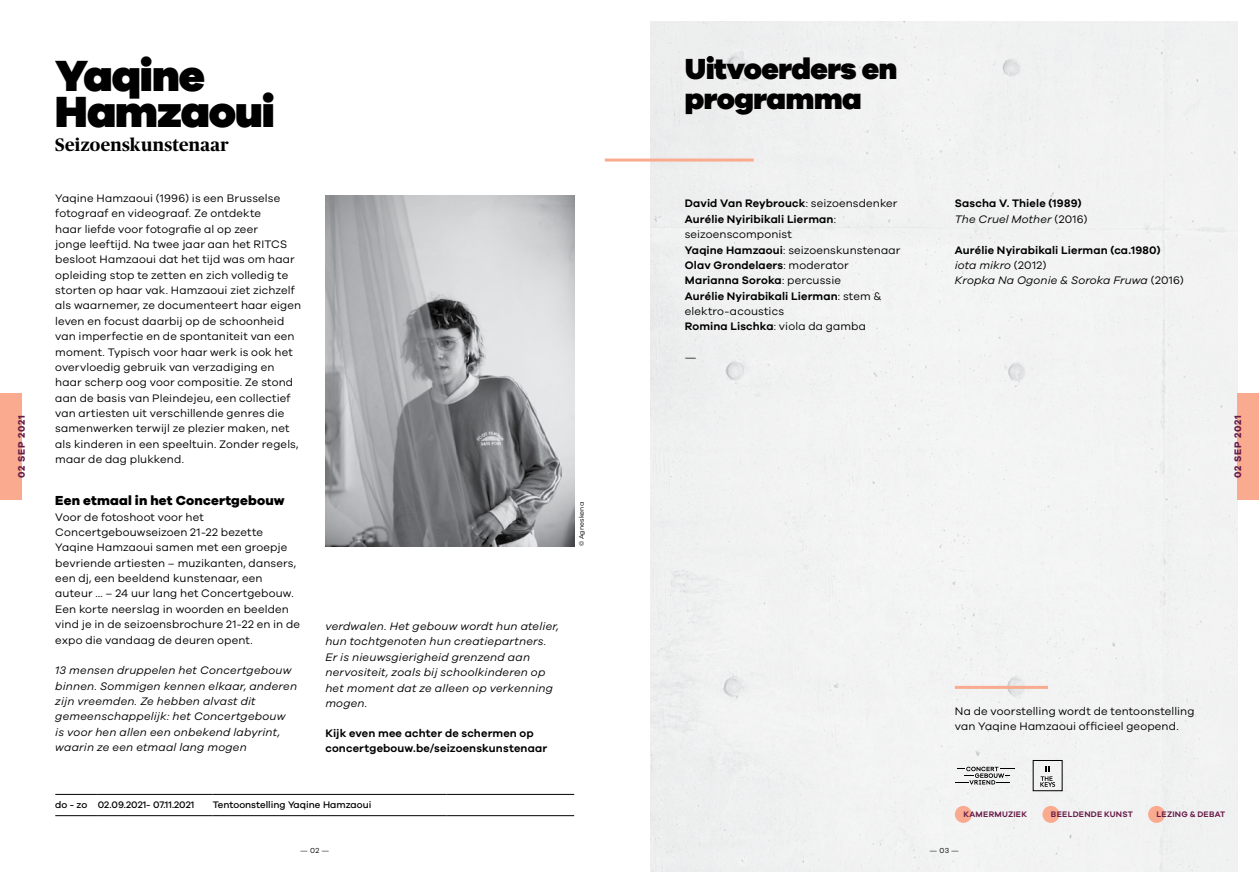
<style>
.page{position:relative;width:1259px;height:893px;background:#fff}
.page>*{position:absolute;margin:0;border:0;box-sizing:border-box;transform-origin:0 0}
.t1{font:900 45px/36px "Galano Grotesque";letter-spacing:-.03em;color:#000}
.t2{font:900 30px/30px "Galano Grotesque";letter-spacing:-.015em;color:#000}
.t3{font:700 18px "Publico";letter-spacing:.02em;color:#000}
.t4{font:800 13.5px "Galano Grotesque";letter-spacing:.015em;color:#000}
.t5{font:11.25px/15.5px "Galano Grotesque";letter-spacing:.01em;color:#000}
.t6{font:italic 11.25px/15.5px "Galano Grotesque";letter-spacing:.02em;color:#000}
.t7{font:600 11.25px/15.5px "Galano Grotesque";letter-spacing:.01em;color:#000}
.t8{font:500 9.75px "Galano Grotesque";color:#000}
.t9{font:700 9.75px "Galano Grotesque";letter-spacing:.08em;color:#671b48}
.t10{font:600 8.25px "Galano Grotesque";letter-spacing:.03em;color:#671b48}
.t11{font:7.5px "Galano Grotesque";color:#000}
.t12{font:6.75px "Galano Grotesque";letter-spacing:.015em;color:#000}
.s1{font-weight:400}
.s2{font-weight:400;font-style:italic}
.s3{font-weight:600;font-style:normal}
.s4{font-style:normal}
</style>
<div class="page">
<div style="left:651px;top:21px;width:586px;height:851px;background:#f1f2f3"></div>
<hr style="left:605px;top:159px;width:148px;height:3px;background:#f9aa8f">
<hr style="left:955px;top:686px;width:93px;height:3px;background:#f9aa8f">
<svg style="left:955px;top:767px;width:59px;height:17px"></svg>
<svg style="left:1040px;top:766px;width:15px;height:21px"></svg>
<div style="left:1032px;top:760px;width:30px;height:31px;border:1px solid #000"></div>
<div style="left:1237px;top:393px;width:22px;height:107px;background:#f9aa8f"></div>
<div style="left:955px;top:806px;width:17px;height:17px;background:#f9aa8f;border-radius:50%"></div>
<div style="left:1042px;top:806px;width:17px;height:17px;background:#f9aa8f;border-radius:50%"></div>
<div style="left:1148px;top:806px;width:17px;height:17px;background:#f9aa8f;border-radius:50%"></div>
<img style="left:325px;top:196px;width:249px;height:350px">
<div style="left:0;top:393px;width:21px;height:107px;background:#f9aa8f"></div>
<hr style="left:55px;top:794px;width:43px;height:1px;background:#000">
<hr style="left:98px;top:794px;width:115px;height:1px;background:#000">
<hr style="left:213px;top:794px;width:233px;height:1px;background:#000">
<hr style="left:446px;top:794px;width:128px;height:1px;background:#000">
<hr style="left:55px;top:815px;width:43px;height:1px;background:#000">
<hr style="left:98px;top:815px;width:115px;height:1px;background:#000">
<hr style="left:213px;top:815px;width:233px;height:1px;background:#000">
<hr style="left:446px;top:815px;width:128px;height:1px;background:#000">
<p class="t9" style="left:15px;top:478px;width:64px;rotate:-90deg">02 SEP 2021</p>
<h1 class="t1" style="left:55px;top:57px;width:221px">Yaqine<br>Hamzaoui</h1>
<h3 class="t3" style="left:55px;top:135px;width:175px">Seizoenskunstenaar</h3>
<p class="t5" style="left:55px;top:190px;width:247px">Yaqine Hamzaoui (1996) is een Brusselse fotograaf en videograaf. Ze ontdekte<br>haar liefde voor fotografie al op zeer<br>jonge leeftijd. Na twee jaar aan het RITCS besloot Hamzaoui dat het tijd was om haar opleiding stop te zetten en zich volledig te storten op haar vak. Hamzaoui ziet zichzelf als waarnemer, ze documenteert haar eigen leven en focust daarbij op de schoonheid van imperfectie en de spontaniteit van een moment. Typisch voor haar werk is ook het overvloedig gebruik van verzadiging en haar scherp oog voor compositie. Ze stond aan de basis van Pleindejeu, een collectief van artiesten uit verschillende genres die samenwerken terwijl ze plezier maken, net als kinderen in een speeltuin. Zonder regels, maar de dag plukkend.</p>
<p class="t4" style="left:55px;top:492px;width:231px">Een etmaal in het Concertgebouw</p>
<p class="t5" style="left:55px;top:509px;width:246px">Voor de fotoshoot voor het Concertgebouwseizoen 21-22 bezette Yaqine Hamzaoui samen met een groepje bevriende artiesten – muzikanten, dansers, een dj, een beeldend kunstenaar, een auteur … – 24 uur lang het Concertgebouw.<br>Een korte neerslag in woorden en beelden vind je in de seizoensbrochure 21-22 en in de expo die vandaag de deuren opent.</p>
<p class="t6" style="left:55px;top:662px;width:243px">13 mensen druppelen het Concertgebouw binnen. Sommigen kennen elkaar, anderen zijn vreemden. Ze hebben alvast dit gemeenschappelijk: het Concertgebouw is voor hen allen een onbekend labyrint, waarin ze een etmaal lang mogen</p>
<p class="t12" style="left:577px;top:546px;width:46px;rotate:-90deg">© Agneskena</p>
<p class="t6" style="left:325px;top:618px;width:235px">verdwalen. Het gebouw wordt hun atelier, hun tochtgenoten hun creatiepartners.<br>Er is nieuwsgierigheid grenzend aan nervositeit, zoals bij schoolkinderen op het moment dat ze alleen op verkenning mogen.</p>
<p class="t7" style="left:325px;top:726px;width:223px;line-height:15px">Kijk even mee achter de schermen op concertgebouw.be/seizoenskunstenaar</p>
<h2 class="t2" style="left:685px;top:53px;width:214px">Uitvoerders en programma</h2>
<p class="t7" style="left:685px;top:196px;width:217px">David Van Reybrouck<span class="s1">: seizoensdenker<br></span>Aurélie Nyiribikali Lierman<span class="s1">: seizoenscomponist<br></span>Yaqine Hamzaoui<span class="s1">: seizoenskunstenaar<br></span>Olav Grondelaers<span class="s1">: moderator<br></span>Marianna Soroka<span class="s1">: percussie<br></span>Aurélie Nyirabikali Lierman<span class="s1">: stem &amp; elektro-acoustics<br></span>Romina Lischka<span class="s1">: viola da gamba</span></p>
<p class="t5" style="left:685px;top:349px;width:13px">—</p>
<p class="t7" style="left:955px;top:196px;width:134px">Sascha V. Thiele (1989)<br><span class="s2">The Cruel Mother</span> <span class="s1">(2016)</span></p>
<p class="t6" style="left:955px;top:242px;width:230px"><span class="s3">Aurélie Nyirabikali Lierman (ca.1980) </span>iota mikro <span class="s4">(2012)<br></span>Kropka Na Ogonie &amp; Soroka Fruwa <span class="s4">(2016)</span></p>
<p class="t9" style="left:1232px;top:478px;width:64px;rotate:-90deg">02 SEP 2021</p>
<p class="t5" style="left:955px;top:703px;width:241px">Na de voorstelling wordt de tentoonstelling van Yaqine Hamzaoui officieel geopend.</p>
<p class="t8" style="left:55px;top:799px;width:140px">do - zo 02.09.2021- 07.11.2021</p>
<p class="t8" style="left:213px;top:799px;width:160px">Tentoonstelling Yaqine Hamzaoui</p>
<p class="t10" style="left:963px;top:809px;width:65px">KAMERMUZIEK</p>
<p class="t10" style="left:1051px;top:809px;width:84px">BEELDENDE KUNST</p>
<p class="t10" style="left:1156px;top:809px;width:70px">LEZING &amp; DEBAT</p>
<p class="t11" style="left:300px;top:846px;width:30px">— 02 —</p>
<p class="t11" style="left:929px;top:846px;width:31px">— 03 —</p>
</div>
